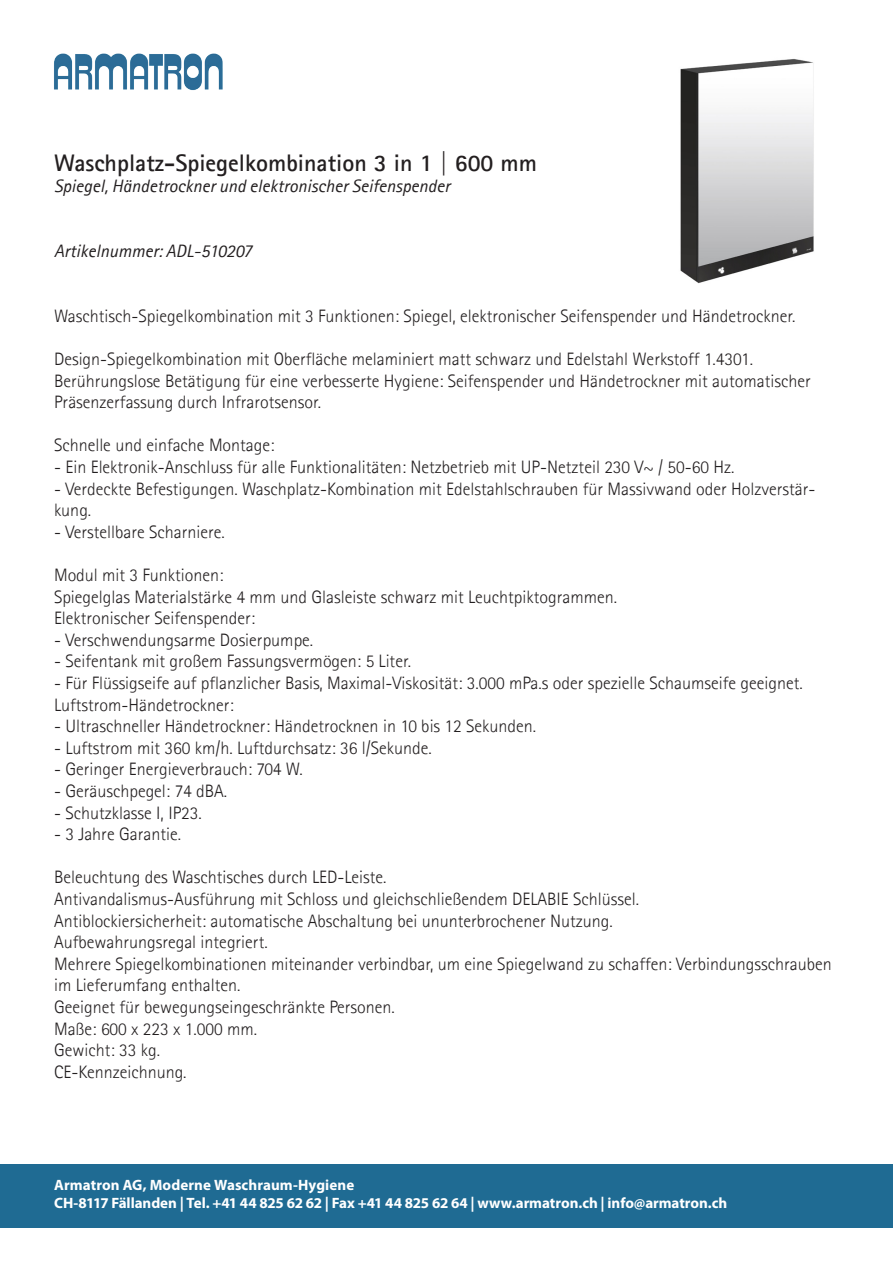
<style>
.page{position:relative;width:893px;height:1263px;background:#fff}
.page>*{position:absolute;margin:0;border:0;box-sizing:border-box;transform-origin:0 0}
.t1{font:700 24px "Agfa Rotis Sans Serif";color:#231f20}
.t2{font:300 18px/21.6px "Agfa Rotis Sans Serif";color:#231f20}
.t3{font:italic 18px "Agfa Rotis Sans Serif";color:#231f20}
.t4{font:700 15px/18px "Myriad Pro";letter-spacing:-.005em;color:#fff}
</style>
<div class="page">
<div style="left:0;top:1164px;width:893px;height:64px;background:#1f6b93"></div>
<img style="left:54px;top:53px;width:169px;height:37px">
<img style="left:680px;top:59px;width:134px;height:225px">
<h1 class="t1" style="left:54px;top:151px;width:485px">Waschplatz-Spiegelkombination 3 in 1 | 600 mm</h1>
<p class="t3" style="left:54px;top:180px;width:398px">Spiegel, Händetrockner und elektronischer Seifenspender</p>
<p class="t3" style="left:54px;top:244px;width:200px">Artikelnummer: ADL-510207</p>
<p class="t2" style="left:54px;top:306px;width:743px">Waschtisch-Spiegelkombination mit 3 Funktionen: Spiegel, elektronischer Seifenspender und Händetrockner.</p>
<p class="t2" style="left:54px;top:349px;width:758px">Design-Spiegelkombination mit Oberfläche melaminiert matt schwarz und Edelstahl Werkstoff 1.4301.<br>Berührungslose Betätigung für eine verbesserte Hygiene: Seifenspender und Händetrockner mit automatischer<br>Präsenzerfassung durch Infrarotsensor.</p>
<p class="t2" style="left:54px;top:436px;width:222px">Schnelle und einfache Montage:</p>
<p class="t2" style="left:54px;top:457px;width:682px">- Ein Elektronik-Anschluss für alle Funktionalitäten: Netzbetrieb mit UP-Netzteil 230 V~ / 50-60 Hz.</p>
<p class="t2" style="left:54px;top:479px;width:763px">- Verdeckte Befestigungen. Waschplatz-Kombination mit Edelstahlschrauben für Massivwand oder Holzverstär&shy;kung.</p>
<p class="t2" style="left:54px;top:522px;width:172px">- Verstellbare Scharniere.</p>
<p class="t2" style="left:54px;top:565px;width:565px">Modul mit 3 Funktionen:<br>Spiegelglas Materialstärke 4 mm und Glasleiste schwarz mit Leuchtpiktogrammen.<br>Elektronischer Seifenspender:</p>
<p class="t2" style="left:54px;top:630px;width:261px">- Verschwendungsarme Dosierpumpe.</p>
<p class="t2" style="left:54px;top:652px;width:358px">- Seifentank mit großem Fassungsvermögen: 5 Liter.</p>
<p class="t2" style="left:54px;top:673px;width:750px">- Für Flüssigseife auf pflanzlicher Basis, Maximal-Viskosität: 3.000 mPa.s oder spezielle Schaumseife geeignet.<br>Luftstrom-Händetrockner:</p>
<p class="t2" style="left:54px;top:716px;width:484px">- Ultraschneller Händetrockner: Händetrocknen in 10 bis 12 Sekunden.</p>
<p class="t2" style="left:54px;top:738px;width:379px">- Luftstrom mit 360 km/h. Luftdurchsatz: 36 l/Sekunde.</p>
<p class="t2" style="left:54px;top:760px;width:250px">- Geringer Energieverbrauch: 704 W.</p>
<p class="t2" style="left:54px;top:781px;width:175px">- Geräuschpegel: 74 dBA.</p>
<p class="t2" style="left:54px;top:803px;width:149px">- Schutzklasse I, IP23.</p>
<p class="t2" style="left:54px;top:824px;width:128px">- 3 Jahre Garantie.</p>
<p class="t2" style="left:54px;top:868px;width:779px">Beleuchtung des Waschtisches durch LED-Leiste.<br>Antivandalismus-Ausführung mit Schloss und gleichschließendem DELABIE Schlüssel.<br>Antiblockiersicherheit: automatische Abschaltung bei ununterbrochener Nutzung.<br>Aufbewahrungsregal integriert.<br>Mehrere Spiegelkombinationen miteinander verbindbar, um eine Spiegelwand zu schaffen: Verbindungsschrauben im Lieferumfang enthalten.<br>Geeignet für bewegungseingeschränkte Personen.<br>Maße: 600 x 223 x 1.000 mm.<br>Gewicht: 33 kg.<br>CE-Kennzeichnung.</p>
<p class="t4" style="left:54px;top:1177px;width:675px">Armatron AG, Moderne Waschraum-Hygiene<br>CH-8117 Fällanden | Tel. +41 44 825 62 62 | Fax +41 44 825 62 64 | www.armatron.ch | info@armatron.ch</p>
</div>
